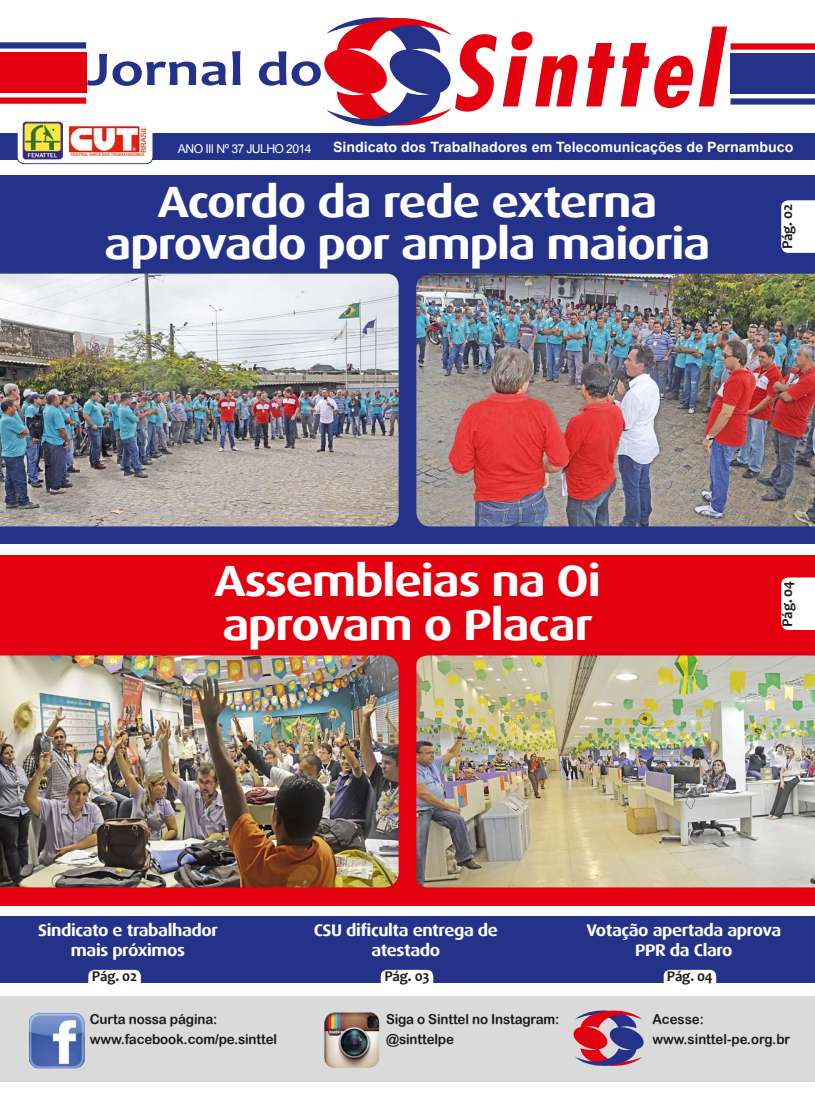
<style>
.page{position:relative;width:815px;height:1099px;background:#fff}
.page>*{position:absolute;margin:0;border:0;box-sizing:border-box;transform-origin:0 0}
.t1{font:700 48.75px "Candara";color:#25328a;scale:1.22 1}
.t2{font:700 43.75px/43.8px "Dax Wide";letter-spacing:-.025em;color:#fff}
.t3{font:700 16.75px/20px "Dax Wide";letter-spacing:-.025em;color:#fff;text-align:center;scale:.95 1}
.t4{font:700 15px "Candara";letter-spacing:-.01em;color:#1a1a18}
.t5{font:700 14.25px "Arial";color:#fff}
.t6{font:13.75px/20px "Arial Rounded MT Bold";letter-spacing:-.01em;color:#1a1a18}
.t7{font:13.75px/20px "Arial Rounded MT Bold";letter-spacing:-.01em;color:#1a1a18;scale:.96 1}
.t8{font:12.25px "Arial";letter-spacing:-.05em;color:#fff}
</style>
<div class="page">
<div style="left:0;top:555px;width:815px;height:350px;background:#e3000f"></div>
<div style="left:0;top:175px;width:815px;height:369px;background:#25328a"></div>
<img style="left:0;top:655px;width:399px;height:232px">
<div style="left:0;top:133px;width:815px;height:26px;background:#25328a"></div>
<div style="left:0;top:42px;width:86px;height:7px;background:#25328a"></div>
<div style="left:0;top:97px;width:86px;height:7px;background:#e3000f"></div>
<div style="left:0;top:52px;width:86px;height:41px;background:#e3000f"></div>
<div style="left:731px;top:98px;width:84px;height:7px;background:#25328a"></div>
<div style="left:731px;top:43px;width:84px;height:7px;background:#e3000f"></div>
<div style="left:731px;top:53px;width:84px;height:41px;background:#25328a"></div>
<svg style="left:699px;top:27px;width:28px;height:79px"></svg>
<svg style="left:621px;top:43px;width:72px;height:65px"></svg>
<svg style="left:586px;top:43px;width:29px;height:63px"></svg>
<svg style="left:503px;top:32px;width:75px;height:74px"></svg>
<svg style="left:324px;top:17px;width:173px;height:110px"></svg>
<div style="left:0;top:995px;width:815px;height:86px;background:#dadada"></div>
<img style="left:29px;top:1012px;width:56px;height:56px">
<svg style="left:573px;top:1010px;width:71px;height:56px"></svg>
<div style="left:0;top:915px;width:815px;height:67px;background:#25328a"></div>
<svg style="left:664px;top:969px;width:52px;height:13px"></svg>
<svg style="left:781px;top:200px;width:34px;height:53px;background:#f9f9fb"></svg>
<div style="left:781px;top:577px;width:34px;height:53px;background:#fff"></div>
<svg style="left:381px;top:969px;width:52px;height:13px"></svg>
<svg style="left:88px;top:969px;width:53px;height:14px"></svg>
<img style="left:416px;top:273px;width:399px;height:253px">
<svg style="left:17px;top:132px;width:136px;height:32px"></svg>
<img style="left:69px;top:127px;width:77px;height:28px">
<img style="left:23px;top:122px;width:39px;height:38px">
<img style="left:324px;top:1012px;width:55px;height:55px">
<img style="left:0;top:273px;width:399px;height:253px">
<img style="left:416px;top:655px;width:399px;height:232px">
<h1 class="t1" style="left:87px;top:39px;width:195px">Jornal do</h1>
<p class="t8" style="left:178px;top:140px;width:135px">ANO III Nº 37 JULHO 2014</p>
<p class="t5" style="left:333px;top:137px;width:462px">Sindicato dos Trabalhadores em Telecomunicações de Pernambuco</p>
<h2 class="t2" style="left:105px;top:181px;width:607px;line-height:42px;text-align:center">Acordo da rede externa aprovado por ampla maioria</h2>
<p class="t4" style="left:778px;top:249px;width:47px;rotate:-90deg">Pág. 02</p>
<h2 class="t2" style="left:214px;top:559px;width:388px">Assembleias na Oi aprovam o Placar</h2>
<p class="t4" style="left:778px;top:627px;width:48px;rotate:-90deg">Pág. 04</p>
<p class="t3" style="left:38px;top:919px;width:191px">Sindicato e trabalhador mais próximos</p>
<p class="t3" style="left:314px;top:919px;width:195px">CSU dificulta entrega de atestado</p>
<p class="t3" style="left:586px;top:919px;width:206px">Votação apertada aprova<br>PPR da Claro</p>
<p class="t4" style="left:92px;top:966px;width:47px">Pág. 02</p>
<p class="t4" style="left:384px;top:966px;width:47px">Pág. 03</p>
<p class="t4" style="left:667px;top:966px;width:48px">Pág. 04</p>
<p class="t6" style="left:90px;top:1008px;width:189px">Curta nossa página: www.facebook.com/pe.sinttel</p>
<p class="t6" style="left:386px;top:1008px;width:175px">Siga o Sinttel no Instagram: @sinttelpe</p>
<p class="t7" style="left:652px;top:1009px;width:145px">Acesse: www.sinttel-pe.org.br</p>
</div>
